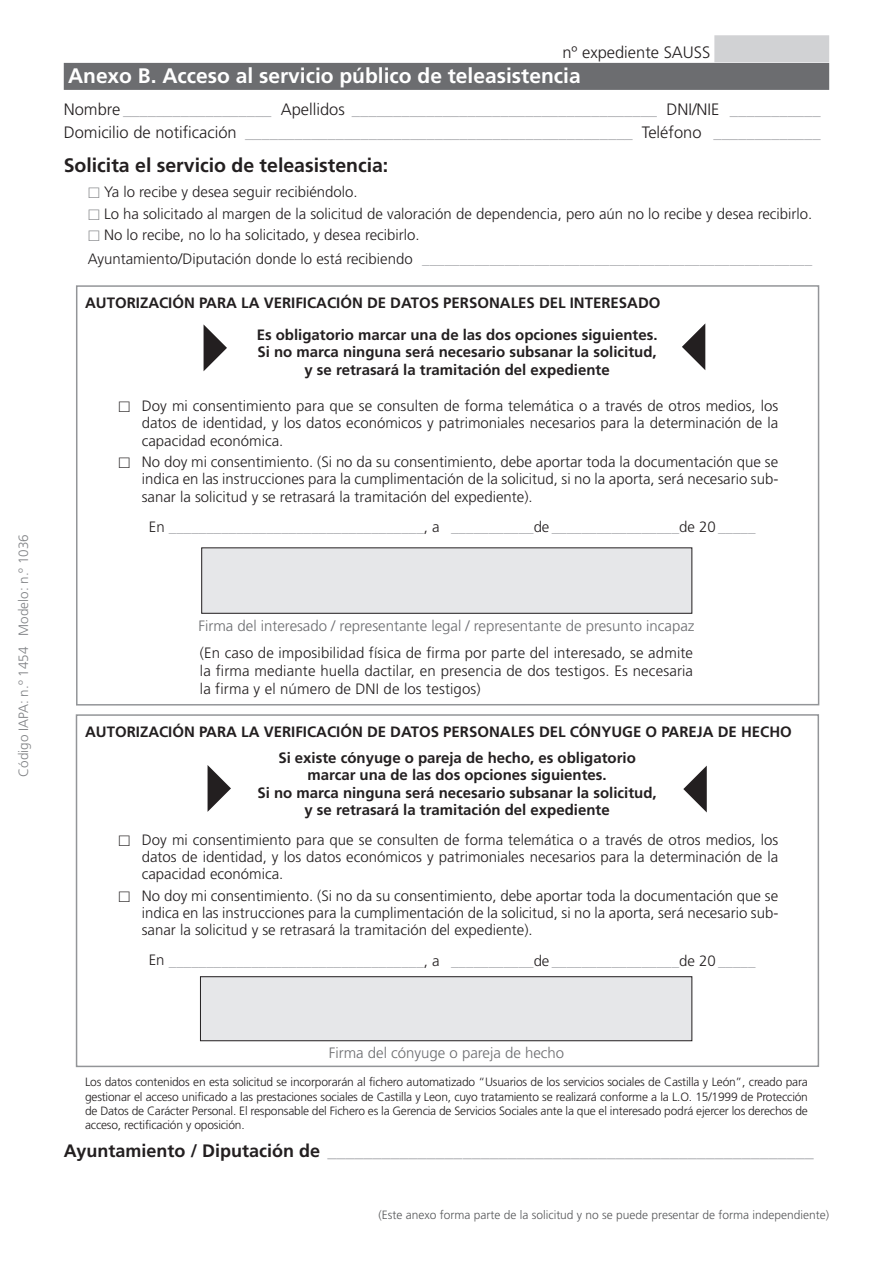
<style>
.page{position:relative;width:893px;height:1263px;background:#fff}
.page>*{position:absolute;margin:0;border:0;box-sizing:border-box;transform-origin:0 0}
.t1{font:700 21px "Frutiger";color:#fff}
.t2{font:700 19.5px "Frutiger";color:#231f20}
.t3{font:700 18px "Frutiger";color:#a8a9ad}
.t4{font:300 16.5px/23.2px "Frutiger";color:#a8a9ad}
.t5{font:300 16.5px "Frutiger";color:#231f20}
.t6{font:300 15px/17.2px "Frutiger";color:#231f20;text-align:justify}
.t7{font:700 15px/17.2px "Frutiger";color:#231f20;text-align:center}
.t8{font:300 15px "Frutiger";color:#a8a9ad}
.t9{font:300 15px "Frutiger";color:#6c6d70}
.t10{font:300 13.5px "Frutiger";color:#808285}
.t11{font:300 12px/14.4px "Frutiger";letter-spacing:-.015em;color:#231f20;text-align:justify}
.t12{font:300 12px "Frutiger";color:#57585a}
.s1{color:#231f20}
.s2{font-family:"Mathematical Pi Six";font-weight:400;color:#808285}
.s3{color:#a8a9ad}
.s4{font-family:"Mathematical Pi Six";font-weight:400}
</style>
<div class="page">
<div style="left:64px;top:63px;width:765px;height:27px;background:#6c6d70"></div>
<div style="left:714px;top:35px;width:115px;height:27px;background:#d1d2d4"></div>
<div style="left:202px;top:548px;width:490px;height:65px;background:#e6e7e9"></div>
<div style="left:201px;top:547px;width:491px;height:67px;border:1px solid #231f20"></div>
<div style="left:200px;top:977px;width:492px;height:64px;background:#e6e7e9"></div>
<div style="left:200px;top:976px;width:492px;height:65px;border:1px solid #231f20"></div>
<div style="left:76px;top:714px;width:743px;height:353px;border:2px solid #939598"></div>
<div style="left:76px;top:285px;width:743px;height:420px;border:2px solid #939598"></div>
<p class="t10" style="left:18px;top:777px;width:244px;rotate:-90deg">Código IAPA: n.º 1454 Modelo: n.º 1036</p>
<p class="t5" style="left:562px;top:46px;width:149px">nº expediente SAUSS</p>
<h1 class="t1" style="left:68px;top:67px;width:514px">Anexo B. Acceso al servicio público de teleasistencia</h1>
<p class="t4" style="left:64px;top:99px;width:758px"><span class="s1">Nombre</span> __________________ <span class="s1">Apellidos</span> _____________________________________ <span class="s1">DNI/NIE</span> ___________<br><span class="s1">Domicilio de notificación</span> _______________________________________________ <span class="s1">Teléfono</span> _____________</p>
<h2 class="t2" style="left:64px;top:158px;width:326px">Solicita el servicio de teleasistencia:</h2>
<p class="t6" style="left:88px;top:185px;width:271px"><span class="s2">-</span> Ya lo recibe y desea seguir recibiéndolo.</p>
<p class="t6" style="left:88px;top:206px;width:726px"><span class="s2">-</span> Lo ha solicitado al margen de la solicitud de valoración de dependencia, pero aún no lo recibe y desea recibirlo.</p>
<p class="t6" style="left:88px;top:224px;width:726px;line-height:23.7px"><span class="s2">-</span> No lo recibe, no lo ha solicitado, y desea recibirlo.<br>Ayuntamiento/Diputación donde lo está recibiendo <span class="s3">____________________________________________________</span></p>
<p class="t7" style="left:85px;top:288px;width:577px;line-height:32.1px;text-align:right">AUTORIZACIÓN PARA LA VERIFICACIÓN DE DATOS PERSONALES DEL INTERESADO<br>Es obligatorio marcar una de las dos opciones siguientes.</p>
<p class="t7" style="left:258px;top:345px;width:401px">Si no marca ninguna será necesario subsanar la solicitud, y se retrasará la tramitación del expediente</p>
<p class="t6" style="left:142px;top:398px;width:638px;text-indent:-24px"><span class="s4">-</span> Doy mi consentimiento para que se consulten de forma telemática o a través de otros medios, los datos de identidad, y los datos económicos y patrimoniales necesarios para la determinación de la capacidad económica.</p>
<p class="t6" style="left:142px;top:454px;width:638px;text-indent:-24px"><span class="s4">-</span> No doy mi consentimiento. (Si no da su consentimiento, debe aportar toda la documentación que se indica en las instrucciones para la cumplimentación de la solicitud, si no la aporta, será necesario sub&shy;sanar la solicitud y se retrasará la tramitación del expediente).</p>
<p class="t8" style="left:149px;top:520px;width:608px"><span class="s1">En</span> __________________________________<span class="s1">, a</span> ___________<span class="s1">de</span> _________________<span class="s1">de 20</span> _____</p>
<p class="t9" style="left:198px;top:620px;width:498px">Firma del interesado / representante legal / representante de presunto incapaz</p>
<p class="t6" style="left:200px;top:645px;width:495px;line-height:18px">(En caso de imposibilidad física de firma por parte del interesado, se admite la firma mediante huella dactilar, en presencia de dos testigos. Es necesaria la firma y el número de DNI de los testigos)</p>
<p class="t7" style="left:278px;top:720px;width:515px;line-height:25.8px;text-align:left;text-indent:-193px">AUTORIZACIÓN PARA LA VERIFICACIÓN DE DATOS PERSONALES DEL CÓNYUGE O PAREJA DE HECHO<br>Si existe cónyuge o pareja de hecho, es obligatorio</p>
<p class="t7" style="left:258px;top:768px;width:401px">marcar una de las dos opciones siguientes.<br>Si no marca ninguna será necesario subsanar la solicitud, y se retrasará la tramitación del expediente</p>
<p class="t6" style="left:142px;top:832px;width:638px;text-indent:-24px"><span class="s4">-</span> Doy mi consentimiento para que se consulten de forma telemática o a través de otros medios, los datos de identidad, y los datos económicos y patrimoniales necesarios para la determinación de la capacidad económica.</p>
<p class="t6" style="left:142px;top:888px;width:638px;text-indent:-24px"><span class="s4">-</span> No doy mi consentimiento. (Si no da su consentimiento, debe aportar toda la documentación que se indica en las instrucciones para la cumplimentación de la solicitud, si no la aporta, será necesario sub&shy;sanar la solicitud y se retrasará la tramitación del expediente).</p>
<p class="t8" style="left:149px;top:954px;width:608px"><span class="s1">En</span> __________________________________<span class="s1">, a</span> ___________<span class="s1">de</span> _________________<span class="s1">de 20</span> _____</p>
<p class="t9" style="left:329px;top:1046px;width:237px">Firma del cónyuge o pareja de hecho</p>
<p class="t11" style="left:85px;top:1076px;width:724px">Los datos contenidos en esta solicitud se incorporarán al fichero automatizado “Usuarios de los servicios sociales de Castilla y León”, creado para gestionar el acceso unificado a las prestaciones sociales de Castilla y Leon, cuyo tratamiento se realizará conforme a la L.O. 15/1999 de Protección de Datos de Carácter Personal. El responsable del Fichero es la Gerencia de Servicios Sociales ante la que el interesado podrá ejercer los derechos de acceso, rectificación y oposición.</p>
<p class="t3" style="left:64px;top:1143px;width:751px"><span class="s1">Ayuntamiento / Diputación de</span> ______________________________________________________</p>
<p class="t12" style="left:379px;top:1210px;width:452px">(Este anexo forma parte de la solicitud y no se puede presentar de forma independiente)</p>
</div>
